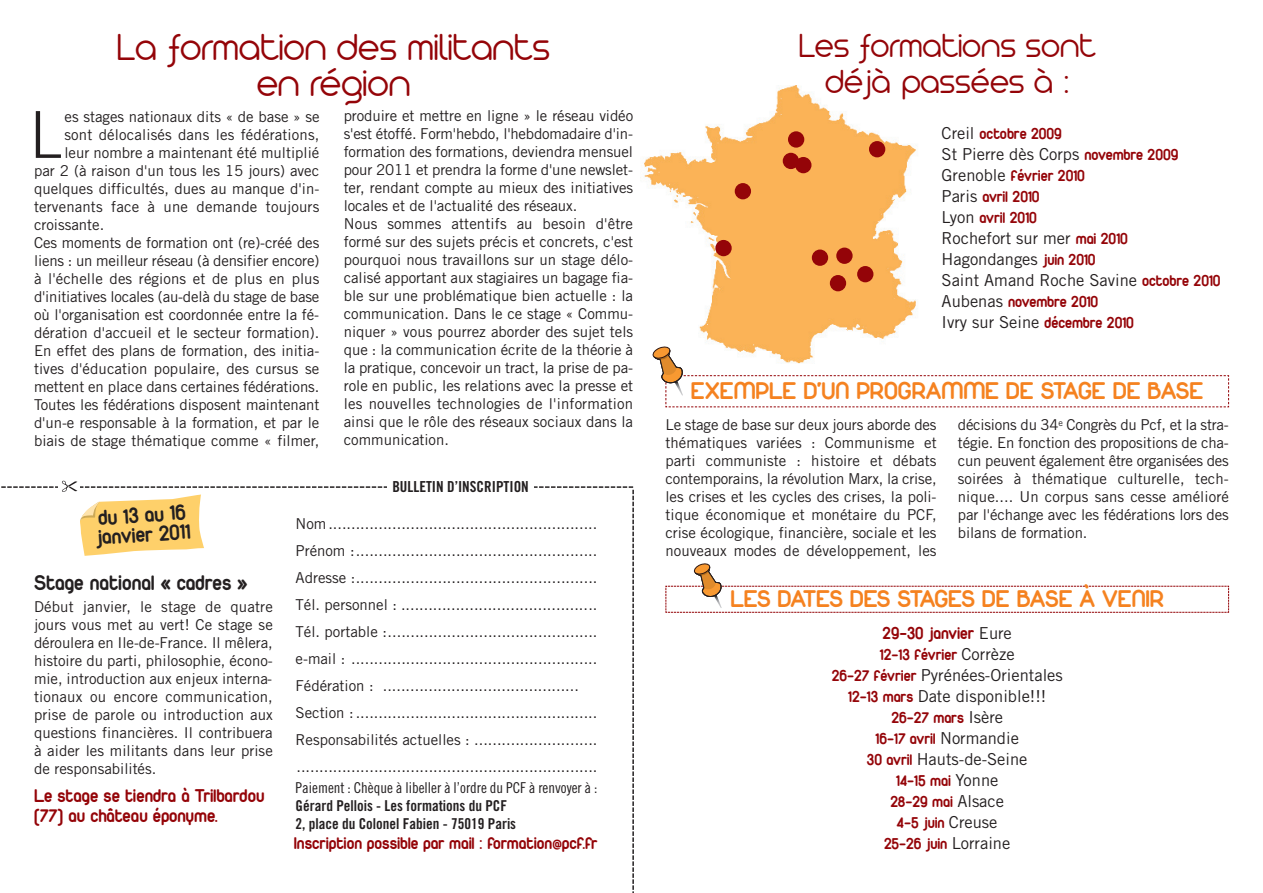
<style>
.page{position:relative;width:1263px;height:893px;background:#fff}
.page>*{position:absolute;margin:0;border:0;box-sizing:border-box;transform-origin:0 0}
.t1{font:300 64.8px "Trade Gothic";color:#231f20}
.t2{font:300 40.5px/35.5px "Arista 2.0";color:#940408;text-align:center}
.t3{font:300 36px/35.5px "Arista 2.0";color:#940408;text-align:center}
.t4{font:25.5px "Duepuntozerobold";color:#f58220}
.t5{font:25.5px "Duepuntozerobold";letter-spacing:-.02em;color:#f58220}
.t6{font:22.5px/19.5px "Duepuntozerobold";color:#231f20}
.t7{font:19.5px/19.5px "Duepuntozerobold";color:#940408}
.t8{font:18px "Duepuntozerobold";color:#940408}
.t9{font:16.5px/21px "Trade Gothic";color:#231f20;text-align:center}
.t10{font:16.5px/21px "Duepuntozerobold";color:#940408;text-align:center}
.t11{font:15.15px "Trade Gothic Bold Cond Twenty";color:#231f20}
.t12{font:15px/18px "Trade Gothic";color:#231f20;text-align:justify}
.t13{font:15px/18px "Trade Gothic Bold Cond Twenty";color:#231f20}
.t14{font:15px "Trade Gothic Cond Eighteen";color:#231f20}
.s1{font-family:"Duepuntozero"}
.s2{font-family:"Trade Gothic";color:#231f20}
.s3{font-family:"Duepuntozerobold";color:#940408}
.s4{font-family:"Trade Gothic";font-size:16.5px;color:#231f20}
</style>
<div class="page">
<img style="left:644px;top:85px;width:272px;height:260px">
<div style="left:783px;top:153px;width:16px;height:16px;background:#940408;border-radius:50%"></div>
<div style="left:788px;top:131px;width:16px;height:17px;background:#940408;border-radius:50%"></div>
<div style="left:735px;top:183px;width:16px;height:16px;background:#940408;border-radius:50%"></div>
<div style="left:836px;top:248px;width:17px;height:16px;background:#940408;border-radius:50%"></div>
<div style="left:857px;top:266px;width:16px;height:16px;background:#940408;border-radius:50%"></div>
<div style="left:795px;top:157px;width:16px;height:16px;background:#940408;border-radius:50%"></div>
<div style="left:715px;top:240px;width:17px;height:16px;background:#940408;border-radius:50%"></div>
<div style="left:869px;top:141px;width:16px;height:16px;background:#940408;border-radius:50%"></div>
<div style="left:812px;top:250px;width:16px;height:16px;background:#940408;border-radius:50%"></div>
<div style="left:830px;top:275px;width:16px;height:16px;background:#940408;border-radius:50%"></div>
<svg style="left:1px;top:481px;width:633px;height:412px"></svg>
<div style="left:388px;top:478px;width:146px;height:21px;background:#fff"></div>
<svg style="left:652px;top:345px;width:577px;height:63px"></svg>
<svg style="left:665px;top:563px;width:564px;height:50px"></svg>
<h2 class="t2" style="left:117px;top:34px;width:435px">La formation des militants en région</h2>
<h1 class="t1" style="left:29px;top:111px;width:34px">L</h1>
<p class="t12" style="left:65px;top:109px;width:256px">es stages nationaux dits « de base » se</p>
<p class="t12" style="left:64px;top:127px;width:257px">sont délocalisés dans les fédérations,</p>
<p class="t12" style="left:64px;top:145px;width:256px">leur nombre a maintenant été multiplié</p>
<p class="t12" style="left:34px;top:163px;width:287px">par 2 (à raison d'un tous les 15 jours) avec</p>
<p class="t12" style="left:34px;top:181px;width:287px">quelques difficultés, dues au manque d'in-</p>
<p class="t12" style="left:34px;top:199px;width:287px">tervenants face à une demande toujours</p>
<p class="t12" style="left:34px;top:217px;width:72px">croissante.</p>
<p class="t12" style="left:34px;top:235px;width:287px">Ces moments de formation ont (re)-créé des</p>
<p class="t12" style="left:34px;top:253px;width:287px">liens : un meilleur réseau (à densifier encore)</p>
<p class="t12" style="left:34px;top:271px;width:287px">à l'échelle des régions et de plus en plus</p>
<p class="t12" style="left:34px;top:289px;width:287px">d'initiatives locales (au-delà du stage de base</p>
<p class="t12" style="left:34px;top:307px;width:287px">où l'organisation est coordonnée entre la fé-</p>
<p class="t12" style="left:34px;top:325px;width:287px">dération d'accueil et le secteur formation).</p>
<p class="t12" style="left:34px;top:343px;width:287px">En effet des plans de formation, des initia-</p>
<p class="t12" style="left:34px;top:361px;width:287px">tives d'éducation populaire, des cursus se</p>
<p class="t12" style="left:34px;top:379px;width:287px">mettent en place dans certaines fédérations.</p>
<p class="t12" style="left:34px;top:397px;width:287px">Toutes les fédérations disposent maintenant</p>
<p class="t12" style="left:34px;top:415px;width:287px">d'un-e responsable à la formation, et par le</p>
<p class="t12" style="left:34px;top:433px;width:287px">biais de stage thématique comme « filmer,</p>
<p class="t12" style="left:344px;top:108px;width:291px;text-align:left">produire et mettre en ligne » le réseau vidéo s'est étoffé. Form'hebdo, l'hebdomadaire d'in&shy;formation des formations, deviendra mensuel pour 2011 et prendra la forme d'une newslet&shy;ter, rendant compte au mieux des initiatives locales et de l'actualité des réseaux.<br>Nous sommes attentifs au besoin d'être formé sur des sujets précis et concrets, c'est pourquoi nous travaillons sur un stage délo&shy;calisé apportant aux stagiaires un bagage fia&shy;ble sur une problématique bien actuelle : la communication. Dans le ce stage « Commu&shy;niquer » vous pourrez aborder des sujet tels que : la communication écrite de la théorie à la pratique, concevoir un tract, la prise de pa&shy;role en public, les relations avec la presse et les nouvelles technologies de l'information ainsi que le rôle des réseaux sociaux dans la communication.</p>
<p class="t11" style="left:392px;top:481px;width:138px">BULLETIN D’INSCRIPTION</p>
<h3 class="t6" style="left:94px;top:510px;width:97px;rotate:-4deg">du 13 au 16 janvier 2011</h3>
<h3 class="t6" style="left:34px;top:575px;width:215px">Stage national « cadres »</h3>
<p class="t12" style="left:34px;top:599px;width:240px">Début janvier, le stage de quatre jours vous met au vert! Ce stage se déroulera en Ile-de-France. Il mêlera, histoire du parti, philosophie, écono&shy;mie, introduction aux enjeux interna&shy;tionaux ou encore communication, prise de parole ou introduction aux questions financières. Il contribuera à aider les militants dans leur prise de responsabilités.</p>
<h3 class="t7" style="left:34px;top:788px;width:232px">Le stage se tiendra à Trilbardou (77) au château éponyme.</h3>
<p class="t12" style="left:296px;top:512px;width:303px;line-height:27px;text-align:left">Nom...........................................................<br>Prénom :.....................................................<br>Adresse :.....................................................<br>Tél. personnel : ...........................................<br>Tél. portable :.............................................. e-mail : ......................................................<br>Fédération : ...........................................<br>Section :.....................................................<br>Responsabilités actuelles : ........................... ..................................................................</p>
<p class="t14" style="left:296px;top:782px;width:303px">Paiement : Chèque à libeller à l’ordre du PCF à renvoyer à :</p>
<p class="t13" style="left:296px;top:798px;width:222px">Gérard Pellois - Les formations du PCF<br>2, place du Colonel Fabien - 75019 Paris</p>
<p class="t8" style="left:294px;top:838px;width:305px">Inscription possible par mail : formation<span class="s1">@</span>pcf.fr</p>
<h3 class="t3" style="left:799px;top:32px;width:298px">Les formations sont déjà passées à :</h3>
<p class="t10" style="left:942px;top:125px;width:122px"><span class="s2">Creil</span> octobre 2009</p>
<p class="t9" style="left:942px;top:145px;width:238px">St Pierre dès Corps <span class="s3">novembre 2009</span></p>
<p class="t10" style="left:942px;top:167px;width:145px;text-align:left"><span class="s2">Grenoble</span> février 2010<br><span class="s2">Paris</span> avril 2010<br><span class="s2">Lyon</span> avril 2010</p>
<p class="t9" style="left:942px;top:229px;width:280px;text-align:left">Rochefort sur mer <span class="s3">mai 2010<br></span>Hagondanges <span class="s3">juin 2010<br></span>Saint Amand Roche Savine <span class="s3">octobre 2010</span></p>
<p class="t10" style="left:942px;top:293px;width:158px"><span class="s2">Aubenas</span> novembre 2010</p>
<p class="t9" style="left:942px;top:313px;width:194px">Ivry sur Seine <span class="s3">décembre 2010</span></p>
<h3 class="t4" style="left:691px;top:382px;width:514px">EXEMPLE D'UN PROGRAMME DE STAGE DE BASE</h3>
<p class="t12" style="left:665px;top:417px;width:273px">Le stage de base sur deux jours aborde des thématiques variées : Communisme et parti communiste : histoire et débats contemporains, la révolution Marx, la crise, les crises et les cycles des crises, la poli&shy;tique économique et monétaire du PCF, crise écologique, financière, sociale et les nouveaux modes de développement, les</p>
<p class="t12" style="left:958px;top:417px;width:273px">décisions du 34<sup>e</sup> Congrès du Pcf, et la stra&shy;tégie. En fonction des propositions de cha&shy;cun peuvent également être organisées des soirées à thématique culturelle, tech&shy;nique.... Un corpus sans cesse amélioré par l'échange avec les fédérations lors des bilans de formation.</p>
<h3 class="t5" style="left:730px;top:590px;width:435px">LES DATES DES STAGES DE BASE À VENIR</h3>
<p class="t8" style="left:882px;top:627px;width:131px">29-30 janvier <span class="s4">Eure</span></p>
<p class="t10" style="left:880px;top:646px;width:136px">12-13 février <span class="s2">Corrèze</span></p>
<p class="t9" style="left:832px;top:666px;width:233px"><span class="s3">26-27 février</span> Pyrénées-Orientales<br><span class="s3">12-13 mars</span> Date disponible!!!</p>
<p class="t10" style="left:875px;top:709px;width:145px">26-27 mars <span class="s2">Isère<br></span>16-17 avril <span class="s2">Normandie</span></p>
<p class="t9" style="left:867px;top:750px;width:162px"><span class="s3">30 avril</span> Hauts-de-Seine</p>
<p class="t10" style="left:884px;top:772px;width:128px">14-15 mai <span class="s2">Yonne<br></span>28-29 mai <span class="s2">Alsace<br></span>4-5 juin <span class="s2">Creuse<br></span>25-26 juin <span class="s2">Lorraine</span></p>
</div>
